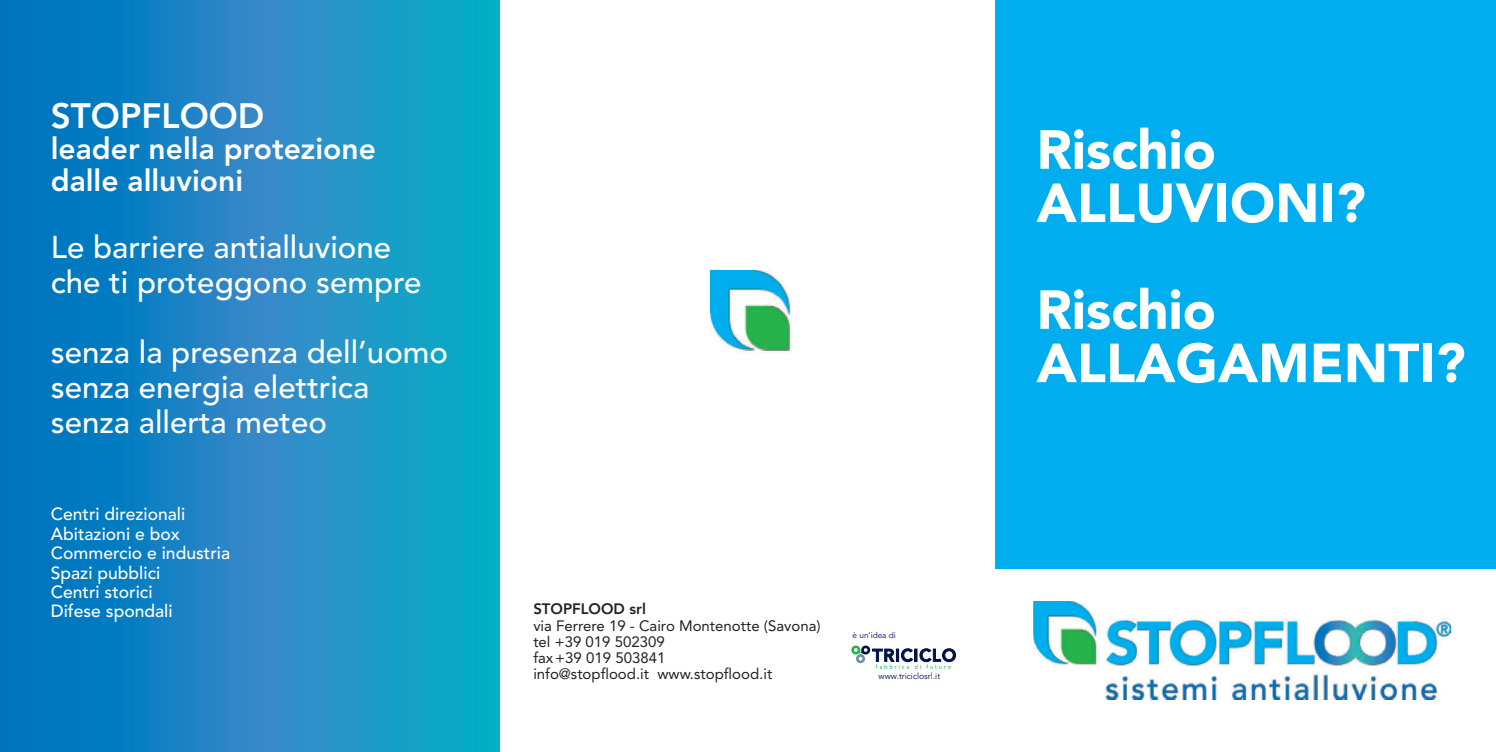
<style>
.page{position:relative;width:1496px;height:752px;background:#fff}
.page>*{position:absolute;margin:0;border:0;box-sizing:border-box;transform-origin:0 0}
.t1{font:900 54.38px/53.2px "Avenir";color:#fff}
.t2{font:800 35px "Avenir";color:#fff}
.t3{font:500 31.25px/35px "Avenir";color:#fff}
.t4{font:800 30px/31.2px "Avenir";color:#fff}
.t5{font:500 17.5px/19.4px "Avenir";color:#fff}
.t6{font:15px/16.2px "Avenir";color:#231f20}
.t7{font:800 15px "Avenir";color:#231f20}
.t8{font:8.62px "Avenir";color:#001246}
.t9{font:8.25px "Avenir";color:#100656}
</style>
<div class="page">
<div style="left:995px;top:0;width:500px;height:568px;background:#00aeef"></div>
<img style="left:0;top:0;width:499px;height:751px">
<svg style="left:876px;top:668px;width:75px;height:1px"></svg>
<svg style="left:851px;top:645px;width:104px;height:23px"></svg>
<img style="left:1033px;top:601px;width:417px;height:98px">
<img style="left:710px;top:271px;width:81px;height:82px">
<p class="t2" style="left:51px;top:89px;width:215px">STOPFLOOD</p>
<p class="t4" style="left:51px;top:133px;width:327px">leader nella protezione dalle alluvioni</p>
<p class="t3" style="left:51px;top:228px;width:372px">Le barriere antialluvione che ti proteggono sempre</p>
<p class="t3" style="left:51px;top:333px;width:399px">senza la presenza dell’uomo senza energia elettrica senza allerta meteo</p>
<p class="t5" style="left:51px;top:503px;width:181px">Centri direzionali<br>Abitazioni e box<br>Commercio e industria<br>Spazi pubblici<br>Centri storici<br>Difese spondali</p>
<p class="t7" style="left:533px;top:597px;width:114px">STOPFLOOD srl</p>
<p class="t6" style="left:533px;top:616px;width:289px">via Ferrere 19 - Cairo Montenotte (Savona) tel +39 019 502309<br>fax+39 019 503841<br>info@stopflood.it www.stopflood.it</p>
<p class="t9" style="left:852px;top:629px;width:45px">è un’idea di</p>
<p class="t8" style="left:878px;top:670px;width:63px">www.triciclosrl.it</p>
<h1 class="t1" style="left:1036px;top:122px;width:331px">Rischio<br>ALLUVIONI?</h1>
<h1 class="t1" style="left:1036px;top:282px;width:430px">Rischio<br>ALLAGAMENTI?</h1>
</div>
